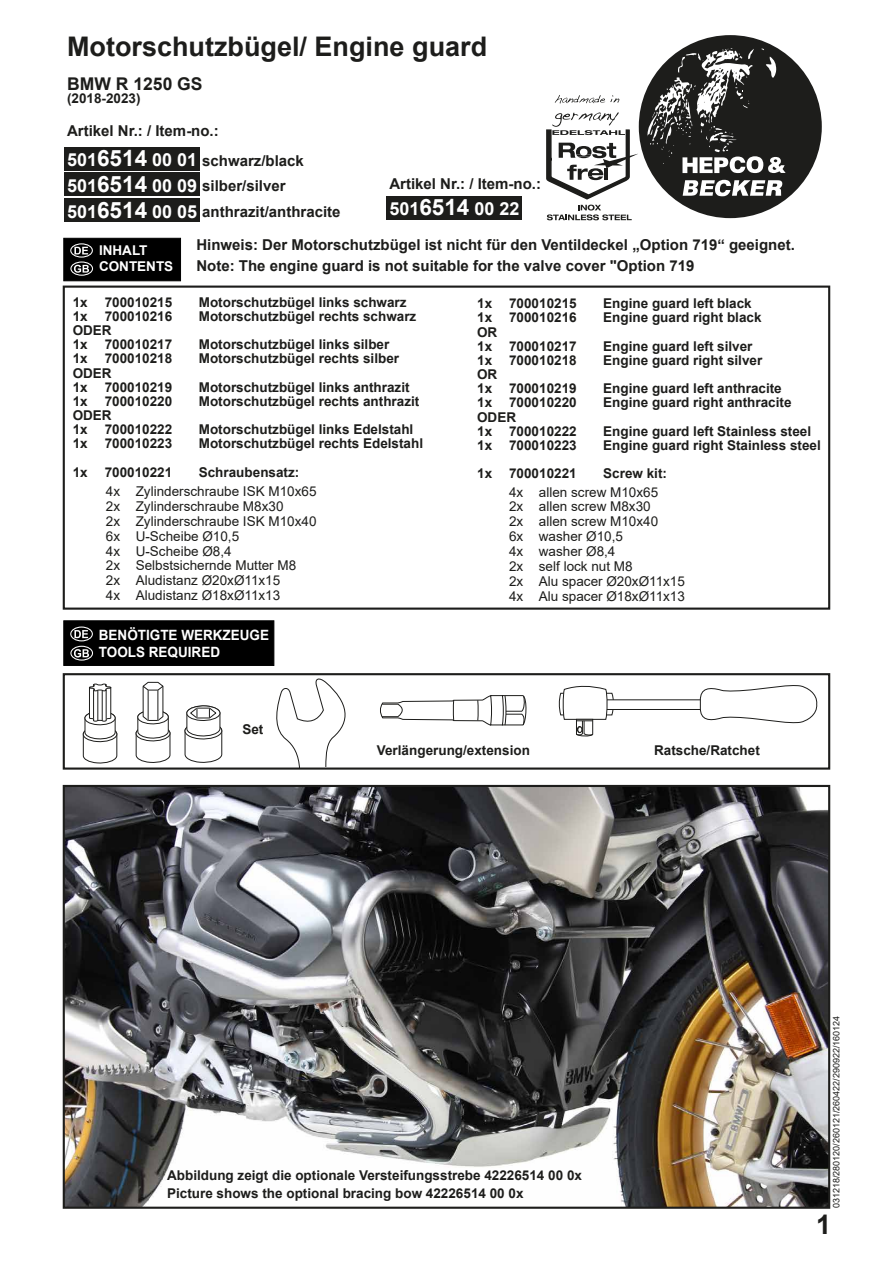
<style>
.page{position:relative;width:893px;height:1263px;background:#fff}
.page>*{position:absolute;margin:0;border:0;box-sizing:border-box;transform-origin:0 0}
.t1{font:700 27px "Arial";color:#1d1d1b}
.t2{font:700 18px "Arial";color:#fff}
.t3{font:700 17.55px "Arial";color:#1d1d1b}
.t4{font:700 15px/29.2px "Arial";color:#1d1d1b}
.t5{font:700 14.1px/17px "Arial";color:#fff;scale:.95 1}
.t6{font:700 13.5px/14.2px "Arial";color:#1d1d1b}
.t7{font:13.5px/14.9px "Arial";color:#1d1d1b}
.t8{font:700 13.5px/16.2px "Arial";color:#fff}
.t9{font:9px "Arial";color:#1d1d1b}
.s1{font-size:18px;color:#fff}
.s2{font-size:22.5px;color:#fff}
.s3{font-size:22.5px}
</style>
<div class="page">
<div style="left:639px;top:35px;width:183px;height:183px;background:#1d1d1b;border-radius:50%"></div>
<svg style="left:683px;top:180px;width:99px;height:16px"></svg>
<svg style="left:647px;top:48px;width:139px;height:125px"></svg>
<div style="left:63px;top:286px;width:767px;height:324px;border:2px solid #1d1d1b"></div>
<div style="left:64px;top:147px;width:135px;height:23px;background:#1d1d1b"></div>
<img style="left:66px;top:788px;width:761px;height:418px">
<div style="left:63px;top:785px;width:767px;height:424px;border:2px solid #1d1d1b"></div>
<div style="left:64px;top:172px;width:135px;height:24px;background:#1d1d1b"></div>
<div style="left:64px;top:198px;width:135px;height:23px;background:#1d1d1b"></div>
<div style="left:63px;top:673px;width:767px;height:97px;border:2px solid #1d1d1b"></div>
<svg style="left:380px;top:695px;width:147px;height:31px"></svg>
<svg style="left:82px;top:683px;width:36px;height:81px"></svg>
<div style="left:602px;top:699px;width:101px;height:11px;border:1px solid #1d1d1b"></div>
<svg style="left:559px;top:685px;width:55px;height:52px"></svg>
<svg style="left:700px;top:685px;width:118px;height:39px"></svg>
<svg style="left:274px;top:678px;width:77px;height:92px"></svg>
<div style="left:386px;top:197px;width:136px;height:23px;background:#1d1d1b"></div>
<svg style="left:546px;top:112px;width:92px;height:108px"></svg>
<svg style="left:555px;top:95px;width:64px;height:8px"></svg>
<div style="left:63px;top:238px;width:118px;height:43px;background:#000;border:1px solid #000"></div>
<svg style="left:74px;top:247px;width:14px;height:7px"></svg>
<div style="left:70px;top:243px;width:23px;height:15px;border:1px solid #fff;border-radius:50%"></div>
<svg style="left:74px;top:265px;width:15px;height:8px"></svg>
<div style="left:70px;top:261px;width:23px;height:15px;border:1px solid #fff;border-radius:50%"></div>
<svg style="left:184px;top:705px;width:39px;height:58px"></svg>
<svg style="left:135px;top:681px;width:36px;height:82px"></svg>
<div style="left:63px;top:620px;width:211px;height:46px;background:#000;border:1px solid #000"></div>
<svg style="left:74px;top:630px;width:14px;height:8px"></svg>
<div style="left:70px;top:626px;width:23px;height:15px;border:1px solid #fff;border-radius:50%"></div>
<svg style="left:74px;top:649px;width:15px;height:8px"></svg>
<div style="left:70px;top:646px;width:23px;height:15px;border:1px solid #fff;border-radius:50%"></div>
<h1 class="t1" style="left:67px;top:27px;width:422px">Motorschutzbügel/ Engine guard</h1>
<p class="t3" style="left:67px;top:71px;width:137px">BMW R 1250 GS</p>
<p class="t6" style="left:67px;top:91px;width:75px">(2018-2023)</p>
<p class="t4" style="left:67px;top:117px;width:238px">Artikel Nr.: / Item-no.:<br><span class="s1">501</span><span class="s2">6514</span> <span class="s1">00 01</span> schwarz/black</p>
<p class="t4" style="left:67px;top:173px;width:275px;line-height:25.8px"><span class="s1">501</span><span class="s2">6514</span> <span class="s1">00 09</span> silber/silver<br><span class="s1">501</span><span class="s2">6514</span> <span class="s1">00 05</span> anthrazit/anthracite</p>
<p class="t4" style="left:389px;top:169px;width:153px">Artikel Nr.: / Item-no.:</p>
<h2 class="t2" style="left:389px;top:196px;width:132px">501<span class="s3">6514</span> 00 22</h2>
<p class="t4" style="left:196px;top:234px;width:600px;line-height:21px">Hinweis: Der Motorschutzbügel ist nicht für den Ventildeckel „Option 719“ geeignet.<br>Note: The engine guard is not suitable for the valve cover "Option 719</p>
<p class="t8" style="left:99px;top:243px;width:76px">INHALT<br>CONTENTS</p>
<p class="t6" style="left:73px;top:295px;width:17px">1x</p>
<p class="t6" style="left:105px;top:295px;width:69px">700010215</p>
<p class="t6" style="left:199px;top:295px;width:209px">Motorschutzbügel links schwarz</p>
<p class="t6" style="left:73px;top:309px;width:17px">1x</p>
<p class="t6" style="left:105px;top:309px;width:69px">700010216</p>
<p class="t6" style="left:199px;top:309px;width:219px">Motorschutzbügel rechts schwarz</p>
<p class="t6" style="left:73px;top:323px;width:41px">ODER<br>1x</p>
<p class="t6" style="left:105px;top:337px;width:69px">700010217</p>
<p class="t6" style="left:199px;top:337px;width:192px">Motorschutzbügel links silber</p>
<p class="t6" style="left:73px;top:352px;width:17px">1x</p>
<p class="t6" style="left:105px;top:352px;width:69px">700010218</p>
<p class="t6" style="left:199px;top:352px;width:202px">Motorschutzbügel rechts silber</p>
<p class="t6" style="left:73px;top:366px;width:41px">ODER<br>1x</p>
<p class="t6" style="left:105px;top:380px;width:69px">700010219</p>
<p class="t6" style="left:199px;top:380px;width:212px">Motorschutzbügel links anthrazit</p>
<p class="t6" style="left:73px;top:394px;width:17px">1x</p>
<p class="t6" style="left:105px;top:394px;width:69px">700010220</p>
<p class="t6" style="left:199px;top:394px;width:222px">Motorschutzbügel rechts anthrazit</p>
<p class="t6" style="left:73px;top:408px;width:41px">ODER<br>1x</p>
<p class="t6" style="left:105px;top:422px;width:69px">700010222</p>
<p class="t6" style="left:199px;top:422px;width:216px">Motorschutzbügel links Edelstahl</p>
<p class="t6" style="left:73px;top:437px;width:17px">1x</p>
<p class="t6" style="left:105px;top:437px;width:69px">700010223</p>
<p class="t6" style="left:199px;top:437px;width:226px">Motorschutzbügel rechts Edelstahl</p>
<p class="t6" style="left:73px;top:465px;width:17px">1x</p>
<p class="t6" style="left:105px;top:465px;width:69px">700010221</p>
<p class="t6" style="left:199px;top:465px;width:102px">Schraubensatz:</p>
<p class="t6" style="left:477px;top:296px;width:17px">1x</p>
<p class="t6" style="left:509px;top:296px;width:69px">700010215</p>
<p class="t6" style="left:603px;top:296px;width:150px">Engine guard left black</p>
<p class="t6" style="left:477px;top:311px;width:17px">1x</p>
<p class="t6" style="left:509px;top:311px;width:69px">700010216</p>
<p class="t6" style="left:603px;top:311px;width:160px">Engine guard right black</p>
<p class="t6" style="left:477px;top:325px;width:22px">OR<br>1x</p>
<p class="t6" style="left:509px;top:339px;width:69px">700010217</p>
<p class="t6" style="left:603px;top:339px;width:151px">Engine guard left silver</p>
<p class="t6" style="left:477px;top:353px;width:17px">1x</p>
<p class="t6" style="left:509px;top:353px;width:69px">700010218</p>
<p class="t6" style="left:603px;top:353px;width:161px">Engine guard right silver</p>
<p class="t6" style="left:477px;top:367px;width:22px">OR<br>1x</p>
<p class="t6" style="left:509px;top:381px;width:69px">700010219</p>
<p class="t6" style="left:603px;top:381px;width:180px">Engine guard left anthracite</p>
<p class="t6" style="left:477px;top:396px;width:17px">1x</p>
<p class="t6" style="left:509px;top:396px;width:69px">700010220</p>
<p class="t6" style="left:603px;top:396px;width:190px">Engine guard right anthracite</p>
<p class="t6" style="left:477px;top:410px;width:41px">ODER<br>1x</p>
<p class="t6" style="left:509px;top:424px;width:69px">700010222</p>
<p class="t6" style="left:603px;top:424px;width:209px">Engine guard left Stainless steel</p>
<p class="t6" style="left:477px;top:438px;width:17px">1x</p>
<p class="t6" style="left:509px;top:438px;width:69px">700010223</p>
<p class="t6" style="left:603px;top:438px;width:219px">Engine guard right Stainless steel</p>
<p class="t6" style="left:477px;top:467px;width:17px">1x</p>
<p class="t6" style="left:509px;top:467px;width:69px">700010221</p>
<p class="t6" style="left:603px;top:467px;width:65px">Screw kit:</p>
<p class="t7" style="left:106px;top:484px;width:212px">4x Zylinderschraube ISK M10x65<br>2x Zylinderschraube M8x30<br>2x Zylinderschraube ISK M10x40<br>6x U-Scheibe Ø10,5<br>4x U-Scheibe Ø8,4<br>2x Selbstsichernde Mutter M8<br>2x Aludistanz Ø20xØ11x15<br>4x Aludistanz Ø18xØ11x13</p>
<p class="t7" style="left:509px;top:484px;width:177px">4x allen screw M10x65<br>2x allen screw M8x30<br>2x allen screw M10x40<br>6x washer Ø10,5<br>4x washer Ø8,4<br>2x self lock nut M8<br>2x Alu spacer Ø20xØ11x15<br>4x Alu spacer Ø18xØ11x13</p>
<p class="t5" style="left:99px;top:627px;width:181px">BENÖTIGTE WERKZEUGE<br>TOOLS REQUIRED</p>
<p class="t6" style="left:242px;top:722px;width:23px">Set</p>
<p class="t6" style="left:377px;top:743px;width:155px">Verlängerung/extension</p>
<p class="t6" style="left:654px;top:743px;width:107px">Ratsche/Ratchet</p>
<p class="t6" style="left:167px;top:1166px;width:416px;line-height:17.5px">Abbildung zeigt die optionale Versteifungsstrebe 42226514 00 0x<br>Picture shows the optional bracing bow 42226514 00 0x</p>
<p class="t9" style="left:830px;top:1208px;width:194px;rotate:-90deg">031218/280120/260121/260422/290922/160124</p>
<h1 class="t1" style="left:816px;top:1205px;width:17px">1</h1>
</div>
